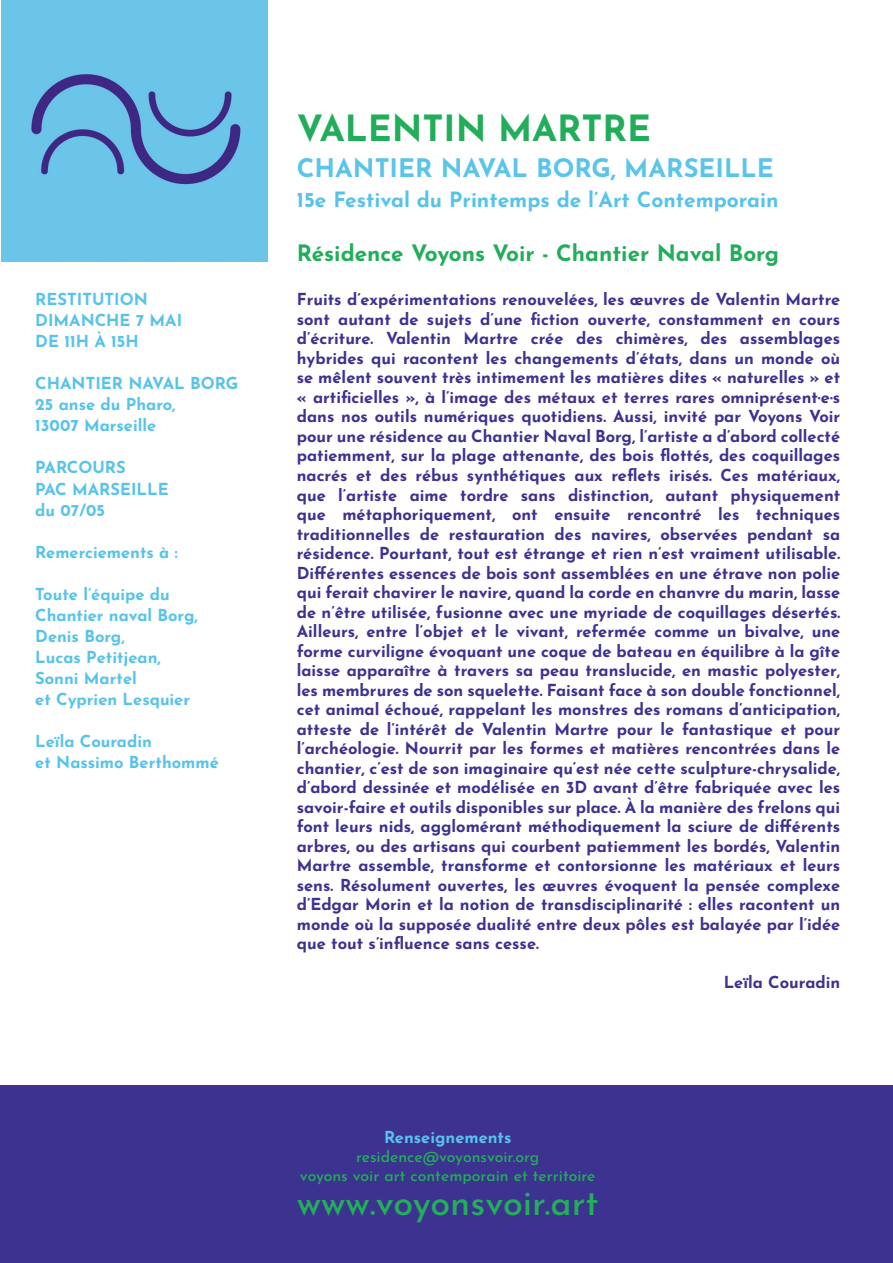
<style>
.page{position:relative;width:893px;height:1263px;background:#fff}
.page>*{position:absolute;margin:0;border:0;box-sizing:border-box;transform-origin:0 0}
.t1{font:500 36px "Josefin Sans";color:#23ae59}
.t2{font:700 36px "Josefin Sans";color:#21ad59}
.t3{font:700 25.5px "Josefin Sans";color:#5bc4e9}
.t4{font:700 22.5px "Josefin Sans";color:#21ad59}
.t5{font:700 21px "Josefin Sans";color:#57c3ea}
.t6{font:700 16.5px/19.5px "Josefin Sans";color:#3c3290;text-align:justify}
.t7{font:700 16.5px "Josefin Sans";color:#57c3ea}
.t8{font:500 15.75px "Josefin Sans";color:#23ae59}
</style>
<div class="page">
<div style="left:0;top:1085px;width:893px;height:178px;background:#3c3290"></div>
<img style="left:1px;top:0;width:266px;height:261px">
<p class="t7" style="left:35px;top:287px;width:114px">RESTITUTION</p>
<p class="t7" style="left:35px;top:308px;width:148px">DIMANCHE 7 MAI</p>
<p class="t7" style="left:35px;top:329px;width:105px">DE 11H À 15H</p>
<p class="t7" style="left:35px;top:371px;width:205px">CHANTIER NAVAL BORG</p>
<p class="t7" style="left:35px;top:392px;width:142px">25 anse du Pharo,</p>
<p class="t7" style="left:35px;top:413px;width:122px">13007 Marseille</p>
<p class="t7" style="left:35px;top:455px;width:92px">PARCOURS</p>
<p class="t7" style="left:35px;top:476px;width:135px">PAC MARSEILLE</p>
<p class="t7" style="left:35px;top:497px;width:71px">du 07/05</p>
<p class="t7" style="left:35px;top:539px;width:144px">Remerciements à :</p>
<p class="t7" style="left:35px;top:581px;width:136px">Toute l’équipe du</p>
<p class="t7" style="left:35px;top:602px;width:164px">Chantier naval Borg,</p>
<p class="t7" style="left:35px;top:623px;width:91px">Denis Borg,</p>
<p class="t7" style="left:35px;top:644px;width:127px">Lucas Petitjean,</p>
<p class="t7" style="left:35px;top:665px;width:103px">Sonni Martel</p>
<p class="t7" style="left:35px;top:686px;width:156px">et Cyprien Lesquier</p>
<p class="t7" style="left:35px;top:728px;width:118px">Leïla Couradin</p>
<p class="t7" style="left:35px;top:749px;width:185px">et Nassimo Berthommé</p>
<p class="t2" style="left:297px;top:101px;width:356px">VALENTIN MARTRE</p>
<p class="t3" style="left:297px;top:149px;width:478px">CHANTIER NAVAL BORG, MARSEILLE</p>
<p class="t5" style="left:297px;top:184px;width:483px">15e Festival du Printemps de l’Art Contemporain</p>
<p class="t4" style="left:297px;top:236px;width:484px">Résidence Voyons Voir - Chantier Naval Borg</p>
<p class="t6" style="left:297px;top:289px;width:545px">Fruits d’expérimentations renouvelées, les œuvres de Valentin Martre sont autant de sujets d’une fiction ouverte, constamment en cours d’écriture. Valentin Martre crée des chimères, des assemblages hybrides qui racontent les changements d’états, dans un monde où se mêlent souvent très intimement les matières dites « naturelles » et « artificielles », à l’image des métaux et terres rares omniprésent·e·s dans nos outils numériques quotidiens. Aussi, invité par Voyons Voir pour une résidence au Chantier Naval Borg, l’artiste a d’abord collecté patiemment, sur la plage attenante, des bois flottés, des coquillages nacrés et des rébus synthétiques aux reflets irisés. Ces matériaux, que l’artiste aime tordre sans distinction, autant physiquement que métaphoriquement, ont ensuite rencontré les techniques traditionnelles de restauration des navires, observées pendant sa résidence. Pourtant, tout est étrange et rien n’est vraiment utilisable.<br>Différentes essences de bois sont assemblées en une étrave non polie qui ferait chavirer le navire, quand la corde en chanvre du marin, lasse de n’être utilisée, fusionne avec une myriade de coquillages désertés.<br>Ailleurs, entre l’objet et le vivant, refermée comme un bivalve, une forme curviligne évoquant une coque de bateau en équilibre à la gîte laisse apparaître à travers sa peau translucide, en mastic polyester, les membrures de son squelette. Faisant face à son double fonctionnel, cet animal échoué, rappelant les monstres des romans d’anticipation, atteste de l’intérêt de Valentin Martre pour le fantastique et pour l’archéologie. Nourrit par les formes et matières rencontrées dans le chantier, c’est de son imaginaire qu’est née cette sculpture-chrysalide, d’abord dessinée et modélisée en 3D avant d’être fabriquée avec les savoir-faire et outils disponibles sur place. À la manière des frelons qui font leurs nids, agglomérant méthodiquement la sciure de différents arbres, ou des artisans qui courbent patiemment les bordés, Valentin Martre assemble, transforme et contorsionne les matériaux et leurs sens. Résolument ouvertes, les œuvres évoquent la pensée complexe d’Edgar Morin et la notion de transdisciplinarité : elles racontent un monde où la supposée dualité entre deux pôles est balayée par l’idée que tout s’influence sans cesse.</p>
<p class="t6" style="left:724px;top:971px;width:118px">Leïla Couradin</p>
<p class="t7" style="left:384px;top:1124px;width:129px">Renseignements</p>
<p class="t8" style="left:356px;top:1144px;width:185px">residence@voyonsvoir.org</p>
<p class="t8" style="left:300px;top:1163px;width:297px">voyons voir art contemporain et territoire</p>
<p class="t1" style="left:297px;top:1175px;width:304px">www.voyonsvoir.art</p>
</div>
